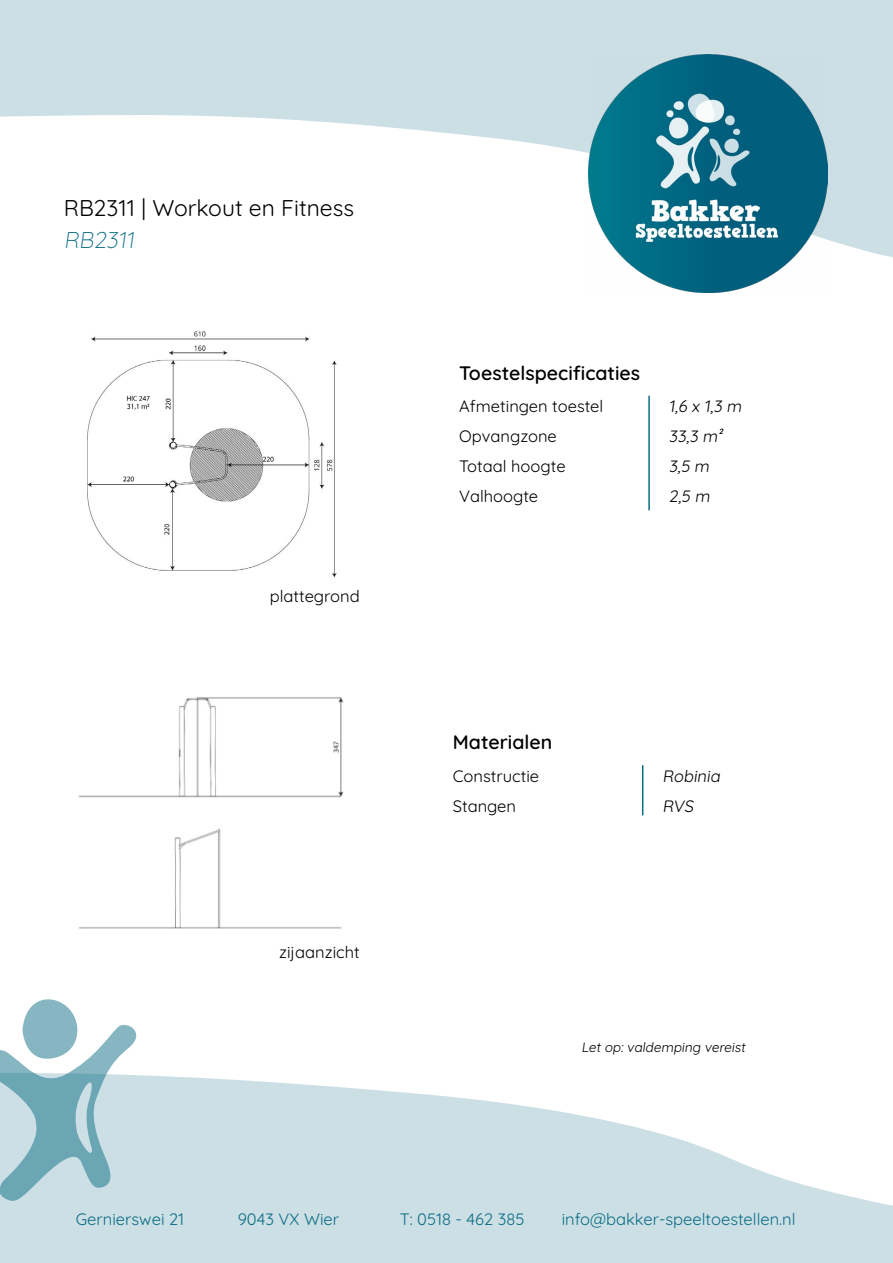
<style>
.page{position:relative;width:893px;height:1263px;background:#fff}
.page>*{position:absolute;margin:0;border:0;box-sizing:border-box;transform-origin:0 0}
.t1{font:22.8px "Quicksand";color:#000}
.t2{font:300 22.8px "Quicksand";color:#0b6d85}
.t3{font:600 19.5px "Quicksand";color:#000}
.t4{font:16.5px/30px "Quicksand";color:#000}
.t5{font:16.5px "Quicksand";color:#0b6d85}
.t6{font:13.5px "Quicksand";color:#000}
</style>
<div class="page">
<svg style="left:0;top:0;width:893px;height:257px;fill:#ccdfe5"></svg>
<img style="left:589px;top:54px;width:238px;height:238px">
<svg style="left:0;top:1075px;width:893px;height:188px;fill:#ccdfe5"></svg>
<svg style="left:0;top:999px;width:136px;height:202px"></svg>
<img style="left:87px;top:331px;width:250px;height:247px">
<img style="left:79px;top:697px;width:265px;height:232px">
<hr style="left:648px;top:396px;width:2px;height:114px;background:#0b6d85">
<hr style="left:642px;top:765px;width:1px;height:50px;background:#0b6d85">
<h1 class="t1" style="left:64px;top:191px;width:292px">RB2311 | Workout en Fitness</h1>
<h1 class="t2" style="left:64px;top:222px;width:77px">RB2311</h1>
<p class="t4" style="left:270px;top:580px;width:91px">plattegrond</p>
<p class="t4" style="left:279px;top:936px;width:82px">zijaanzicht</p>
<p class="t3" style="left:459px;top:358px;width:182px">Toestelspecificaties</p>
<p class="t4" style="left:459px;top:390px;width:146px">Afmetingen toestel<br>Opvangzone<br>Totaal hoogte<br>Valhoogte</p>
<p class="t4" style="left:669px;top:390px;width:77px">1,6 x 1,3 m<br>33,3 m²<br>3,5 m<br>2,5 m</p>
<p class="t3" style="left:453px;top:727px;width:101px">Materialen</p>
<p class="t4" style="left:453px;top:759px;width:88px">Constructie<br>Stangen</p>
<p class="t4" style="left:662px;top:759px;width:62px">Robinia<br>RVS</p>
<p class="t6" style="left:581px;top:1037px;width:168px">Let op: valdemping vereist</p>
<p class="t5" style="left:76px;top:1207px;width:110px">Gernierswei 21</p>
<p class="t5" style="left:238px;top:1207px;width:103px">9043 VX Wier</p>
<p class="t5" style="left:400px;top:1207px;width:126px">T: 0518 - 462 385</p>
<p class="t5" style="left:562px;top:1207px;width:235px">info@bakker-speeltoestellen.nl</p>
</div>
